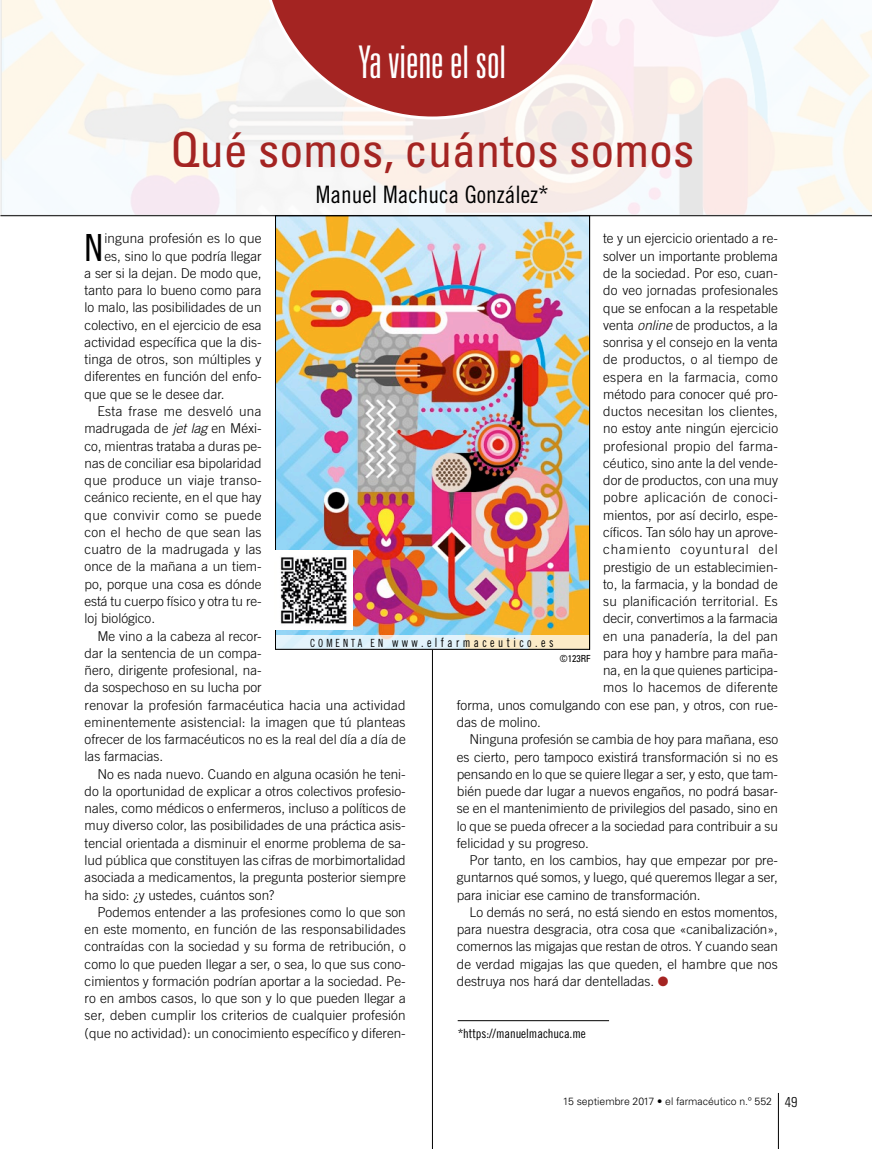
<style>
.page{position:relative;width:872px;height:1149px;background:#fff}
.page>*{position:absolute;margin:0;border:0;box-sizing:border-box;transform-origin:0 0}
.t1{font:condensed 48px "Univers LT Std";color:#a42422}
.t2{font:300 ultra-condensed 45px "Univers LT Std";color:#fff}
.t3{font:37.35px "Trade Gothic LT Std Cn 18";color:#000}
.t4{font:24px "Trade Gothic LT Std Cn 18";color:#000}
.t5{font:300 13.5px "Trade Gothic LT Std";color:#000}
.t6{font:300 13.5px "Trade Gothic LT Std";letter-spacing:.02em;color:#000}
.t7{font:300 13.5px "Trade Gothic LT Std";letter-spacing:.025em;color:#000}
.t8{font:300 13.5px "Trade Gothic LT Std";letter-spacing:.03em;color:#000}
.t9{font:300 13.5px "Trade Gothic LT Std";letter-spacing:.065em;color:#000}
.t10{font:12.75px "Trade Gothic LT Std Cn 18";letter-spacing:.3em;color:#000;scale:.9 1}
.t11{font:12.75px "Trade Gothic LT Std Cn 18";letter-spacing:-.005em;color:#000}
.t12{font:300 10.5px "Univers LT Std";color:#000}
.t13{font:condensed 9.75px "Univers LT Std";color:#000}
.s1{font-style:italic}
.s2{color:#a42422}
.s3{font-size:11.25px}
.s4{font-stretch:condensed;font-size:14.25px}
</style>
<div class="page">
<svg style="left:0;top:0;width:872px;height:215px"></svg>
<hr style="left:432px;top:648px;width:1px;height:500px;background:#000">
<svg style="left:261px;top:0;width:343px;height:119px"></svg>
<hr style="left:0;top:215px;width:872px;height:1px;background:#000">
<hr style="left:458px;top:1020px;width:151px;height:1px;background:#000">
<hr style="left:778px;top:1092px;width:1px;height:56px;background:#000">
<img style="left:277px;top:217px;width:311px;height:417px">
<svg style="left:277px;top:634px;width:311px;height:13px;background:#e4ece5"></svg>
<div style="left:275px;top:215px;width:315px;height:434px;border:1px solid #000"></div>
<img style="left:275px;top:550px;width:78px;height:79px">
<h2 class="t2" style="left:358px;top:38px;width:149px">Ya viene el sol</h2>
<h1 class="t1" style="left:170px;top:119px;width:525px">Qué somos, cuántos somos</h1>
<h3 class="t4" style="left:316px;top:181px;width:234px">Manuel Machuca González*</h3>
<h3 class="t3" style="left:85px;top:225px;width:20px">N</h3>
<p class="t5" style="left:104px;top:230px;width:159px">inguna profesión es lo que</p>
<p class="t5" style="left:603px;top:230px;width:176px">te y un ejercicio orientado a re-</p>
<p class="t5" style="left:603px;top:248px;width:176px">solver un importante problema</p>
<p class="t5" style="left:603px;top:265px;width:176px">de la sociedad. Por eso, cuan-</p>
<p class="t5" style="left:603px;top:282px;width:176px">do veo jornadas profesionales</p>
<p class="t5" style="left:603px;top:299px;width:176px">que se enfocan a la respetable</p>
<p class="t5" style="left:603px;top:317px;width:176px">venta <span class="s1">online</span> de productos, a la</p>
<p class="t5" style="left:603px;top:334px;width:176px">sonrisa y el consejo en la venta</p>
<p class="t5" style="left:603px;top:351px;width:176px">de productos, o al tiempo de</p>
<p class="t6" style="left:603px;top:368px;width:176px">espera en la farmacia, como</p>
<p class="t5" style="left:603px;top:386px;width:176px">método para conocer qué pro-</p>
<p class="t5" style="left:603px;top:403px;width:176px">ductos necesitan los clientes,</p>
<p class="t5" style="left:603px;top:420px;width:176px">no estoy ante ningún ejercicio</p>
<p class="t6" style="left:603px;top:438px;width:176px">profesional propio del farma-</p>
<p class="t5" style="left:603px;top:455px;width:176px">céutico, sino ante la del vende-</p>
<p class="t5" style="left:603px;top:472px;width:176px">dor de productos, con una muy</p>
<p class="t8" style="left:603px;top:489px;width:176px">pobre aplicación de conoci-</p>
<p class="t5" style="left:603px;top:507px;width:176px">mientos, por así decirlo, espe-</p>
<p class="t5" style="left:603px;top:524px;width:176px">cíficos. Tan sólo hay un aprove-</p>
<p class="t9" style="left:603px;top:541px;width:176px">chamiento coyuntural del</p>
<p class="t5" style="left:603px;top:558px;width:176px">prestigio de un establecimien-</p>
<p class="t5" style="left:603px;top:576px;width:176px">to, la farmacia, y la bondad de</p>
<p class="t5" style="left:603px;top:593px;width:176px">su planificación territorial. Es</p>
<p class="t5" style="left:603px;top:610px;width:176px">decir, convertimos a la farmacia</p>
<p class="t5" style="left:603px;top:627px;width:176px">en una panadería, la del pan</p>
<p class="t5" style="left:603px;top:645px;width:176px">para hoy y hambre para maña-</p>
<p class="t5" style="left:603px;top:662px;width:176px">na, en la que quienes participa-</p>
<p class="t5" style="left:603px;top:679px;width:176px">mos lo hacemos de diferente</p>
<p class="t5" style="left:457px;top:696px;width:323px">forma, unos comulgando con ese pan, y otros, con rue-</p>
<p class="t5" style="left:457px;top:714px;width:86px">das de molino.</p>
<p class="t5" style="left:469px;top:731px;width:310px">Ninguna profesión se cambia de hoy para mañana, eso</p>
<p class="t5" style="left:457px;top:748px;width:323px">es cierto, pero tampoco existirá transformación si no es</p>
<p class="t5" style="left:457px;top:765px;width:323px">pensando en lo que se quiere llegar a ser, y esto, que tam-</p>
<p class="t5" style="left:457px;top:783px;width:323px">bién puede dar lugar a nuevos engaños, no podrá basar-</p>
<p class="t5" style="left:457px;top:800px;width:323px">se en el mantenimiento de privilegios del pasado, sino en</p>
<p class="t5" style="left:457px;top:817px;width:322px">lo que se pueda ofrecer a la sociedad para contribuir a su</p>
<p class="t5" style="left:457px;top:834px;width:134px">felicidad y su progreso.</p>
<p class="t5" style="left:469px;top:852px;width:310px">Por tanto, en los cambios, hay que empezar por pre-</p>
<p class="t5" style="left:457px;top:869px;width:322px">guntarnos qué somos, y luego, qué queremos llegar a ser,</p>
<p class="t5" style="left:457px;top:886px;width:245px">para iniciar ese camino de transformación.</p>
<p class="t5" style="left:469px;top:903px;width:310px">Lo demás no será, no está siendo en estos momentos,</p>
<p class="t5" style="left:457px;top:921px;width:323px">para nuestra desgracia, otra cosa que «canibalización»,</p>
<p class="t5" style="left:457px;top:938px;width:323px">comernos las migajas que restan de otros. Y cuando sean</p>
<p class="t5" style="left:457px;top:955px;width:322px">de verdad migajas las que queden, el hambre que nos</p>
<p class="t5" style="left:457px;top:972px;width:213px">destruya nos hará dar dentelladas. <span class="s2">●</span></p>
<p class="t5" style="left:104px;top:248px;width:159px">es, sino lo que podría llegar</p>
<p class="t5" style="left:85px;top:265px;width:178px">a ser si la dejan. De modo que,</p>
<p class="t5" style="left:85px;top:282px;width:178px">tanto para lo bueno como para</p>
<p class="t5" style="left:85px;top:299px;width:178px">lo malo, las posibilidades de un</p>
<p class="t5" style="left:85px;top:317px;width:178px">colectivo, en el ejercicio de esa</p>
<p class="t5" style="left:85px;top:334px;width:178px">actividad específica que la dis-</p>
<p class="t5" style="left:85px;top:351px;width:178px">tinga de otros, son múltiples y</p>
<p class="t5" style="left:85px;top:368px;width:178px">diferentes en función del enfo-</p>
<p class="t5" style="left:85px;top:386px;width:142px">que que se le desee dar.</p>
<p class="t7" style="left:97px;top:403px;width:166px">Esta frase me desveló una</p>
<p class="t5" style="left:85px;top:420px;width:178px">madrugada de <span class="s1">jet lag</span> en Méxi-</p>
<p class="t5" style="left:85px;top:437px;width:178px">co, mientras trataba a duras pe-</p>
<p class="t5" style="left:85px;top:455px;width:178px">nas de conciliar esa bipolaridad</p>
<p class="t6" style="left:85px;top:472px;width:178px">que produce un viaje transo-</p>
<p class="t5" style="left:85px;top:489px;width:178px">ceánico reciente, en el que hay</p>
<p class="t7" style="left:85px;top:506px;width:178px">que convivir como se puede</p>
<p class="t5" style="left:85px;top:524px;width:178px">con el hecho de que sean las</p>
<p class="t5" style="left:85px;top:541px;width:178px">cuatro de la madrugada y las</p>
<p class="t5" style="left:85px;top:558px;width:178px">once de la mañana a un tiem-</p>
<p class="t5" style="left:85px;top:575px;width:178px">po, porque una cosa es dónde</p>
<p class="t5" style="left:85px;top:593px;width:178px">está tu cuerpo físico y otra tu re-</p>
<p class="t5" style="left:85px;top:610px;width:72px">loj biológico.</p>
<p class="t5" style="left:97px;top:627px;width:166px">Me vino a la cabeza al recor-</p>
<p class="t5" style="left:85px;top:644px;width:178px">dar la sentencia de un compa-</p>
<p class="t5" style="left:85px;top:662px;width:178px">ñero, dirigente profesional, na-</p>
<p class="t5" style="left:85px;top:679px;width:178px">da sospechoso en su lucha por</p>
<p class="t5" style="left:85px;top:696px;width:322px">renovar la profesión farmacéutica hacia una actividad</p>
<p class="t5" style="left:85px;top:713px;width:322px">eminentemente asistencial: la imagen que tú planteas</p>
<p class="t5" style="left:85px;top:731px;width:322px">ofrecer de los farmacéuticos no es la real del día a día de</p>
<p class="t5" style="left:85px;top:748px;width:80px">las farmacias.</p>
<p class="t5" style="left:97px;top:765px;width:310px">No es nada nuevo. Cuando en alguna ocasión he teni-</p>
<p class="t5" style="left:85px;top:782px;width:323px">do la oportunidad de explicar a otros colectivos profesio-</p>
<p class="t5" style="left:85px;top:800px;width:323px">nales, como médicos o enfermeros, incluso a políticos de</p>
<p class="t5" style="left:85px;top:817px;width:323px">muy diverso color, las posibilidades de una práctica asis-</p>
<p class="t5" style="left:85px;top:834px;width:323px">tencial orientada a disminuir el enorme problema de sa-</p>
<p class="t5" style="left:85px;top:851px;width:322px">lud pública que constituyen las cifras de morbimortalidad</p>
<p class="t5" style="left:85px;top:869px;width:322px">asociada a medicamentos, la pregunta posterior siempre</p>
<p class="t5" style="left:85px;top:886px;width:191px">ha sido: ¿y ustedes, cuántos son?</p>
<p class="t5" style="left:97px;top:903px;width:310px">Podemos entender a las profesiones como lo que son</p>
<p class="t5" style="left:85px;top:920px;width:323px">en este momento, en función de las responsabilidades</p>
<p class="t5" style="left:85px;top:938px;width:323px">contraídas con la sociedad y su forma de retribución, o</p>
<p class="t5" style="left:85px;top:955px;width:323px">como lo que pueden llegar a ser, o sea, lo que sus cono-</p>
<p class="t5" style="left:85px;top:972px;width:323px">cimientos y formación podrían aportar a la sociedad. Pe-</p>
<p class="t5" style="left:85px;top:989px;width:323px">ro en ambos casos, lo que son y lo que pueden llegar a</p>
<p class="t5" style="left:85px;top:1007px;width:322px">ser, deben cumplir los criterios de cualquier profesión</p>
<p class="t5" style="left:85px;top:1024px;width:323px">(que no actividad): un conocimiento específico y diferen-</p>
<p class="t10" style="left:310px;top:634px;width:272px"><span class="s3">COMENTA EN</span> www.elfarmaceutico.es</p>
<p class="t13" style="left:560px;top:652px;width:32px">©123RF</p>
<p class="t11" style="left:458px;top:1025px;width:130px">*https://manuelmachuca.me</p>
<p class="t12" style="left:563px;top:1094px;width:236px">15 septiembre 2017 • el farmacéutico n.º 552 <span class="s4">49</span></p>
</div>
